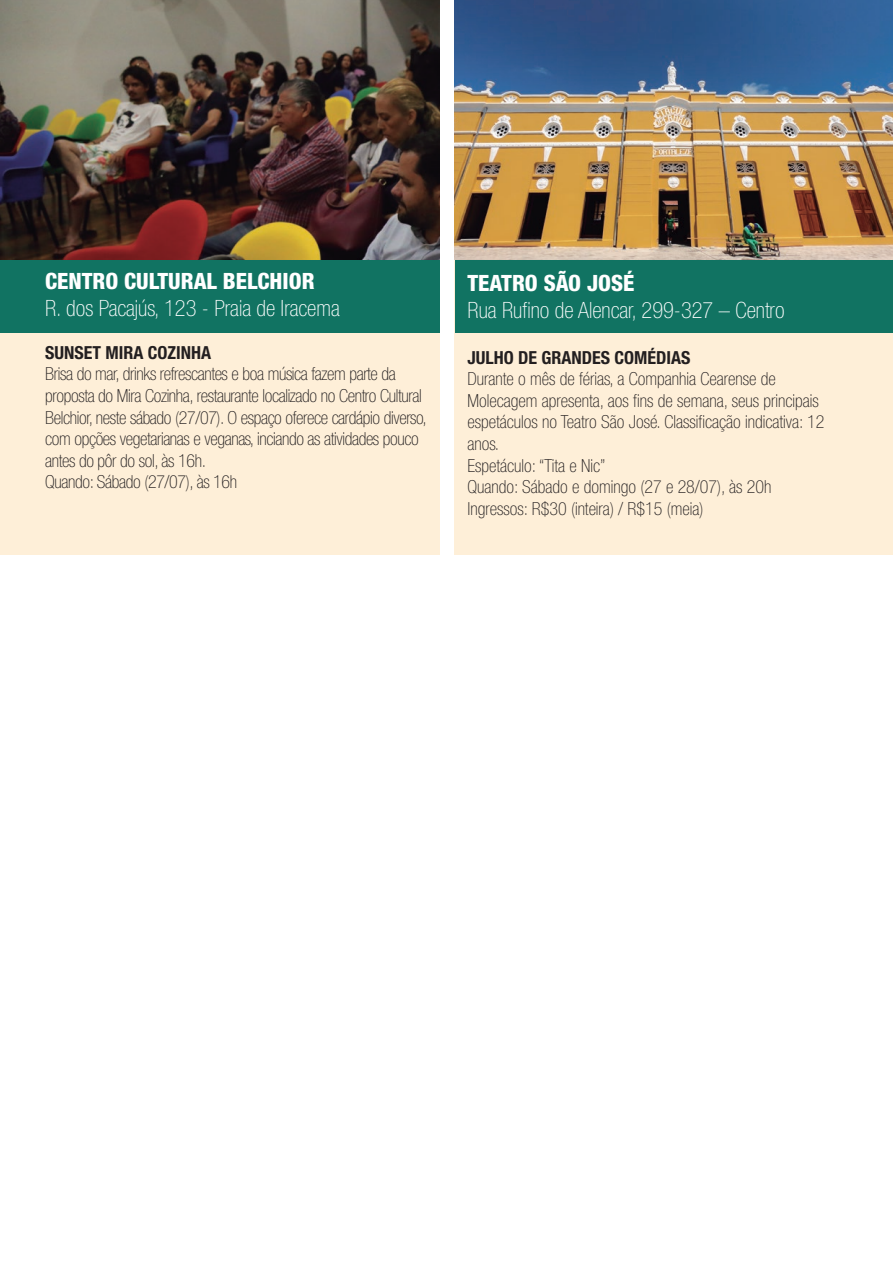
<style>
.page{position:relative;width:893px;height:1263px;background:#fff}
.page>*{position:absolute;margin:0;border:0;box-sizing:border-box;transform-origin:0 0}
.t1{font:100 condensed 22.5px "Helvetica Neue LT Pro";color:#fff}
.t2{font:800 condensed 22.5px "Helvetica Neue LT Pro";color:#fff}
.t3{font:100 condensed 18px/21.6px "Helvetica Neue LT Pro";letter-spacing:-.02em;color:#231f20}
.t4{font:100 condensed 18px/21.6px "Helvetica Neue LT Pro";color:#231f20}
.t5{font:700 condensed 18px "Helvetica Neue LT Pro";color:#231f20}
</style>
<div class="page">
<div style="left:0;top:332px;width:440px;height:222px;background:#feefd8"></div>
<img style="left:0;top:0;width:440px;height:260px">
<div style="left:0;top:260px;width:440px;height:72px;background:#117362"></div>
<img style="left:455px;top:0;width:438px;height:260px">
<div style="left:455px;top:260px;width:438px;height:294px;background:#feefd8"></div>
<div style="left:455px;top:260px;width:438px;height:72px;background:#117362"></div>
<p class="t2" style="left:45px;top:267px;width:271px">CENTRO CULTURAL BELCHIOR</p>
<p class="t1" style="left:45px;top:296px;width:296px">R. dos Pacajús, 123 - Praia de Iracema</p>
<p class="t5" style="left:45px;top:342px;width:167px">SUNSET MIRA COZINHA</p>
<p class="t3" style="left:45px;top:364px;width:383px">Brisa do mar, drinks refrescantes e boa música fazem parte da proposta do Mira Cozinha, restaurante localizado no Centro Cultural Belchior, neste sábado (27/07). O espaço oferece cardápio diverso, com opções vegetarianas e veganas, inciando as atividades pouco antes do pôr do sol, às 16h.</p>
<p class="t3" style="left:45px;top:472px;width:193px">Quando: Sábado (27/07), às 16h</p>
<p class="t2" style="left:467px;top:269px;width:169px">TEATRO SÃO JOSÉ</p>
<p class="t1" style="left:467px;top:298px;width:319px">Rua Rufino de Alencar, 299-327 – Centro</p>
<p class="t5" style="left:467px;top:346px;width:224px">JULHO DE GRANDES COMÉDIAS</p>
<p class="t4" style="left:467px;top:369px;width:358px">Durante o mês de férias, a Companhia Cearense de Molecagem apresenta, aos fins de semana, seus principais espetáculos no Teatro São José. Classificação indicativa: 12 anos.</p>
<p class="t4" style="left:467px;top:455px;width:139px">Espetáculo: “Tita e Nic”</p>
<p class="t4" style="left:467px;top:477px;width:305px">Quando: Sábado e domingo (27 e 28/07), às 20h</p>
<p class="t4" style="left:467px;top:498px;width:238px">Ingressos: R$30 (inteira) / R$15 (meia)</p>
</div>
